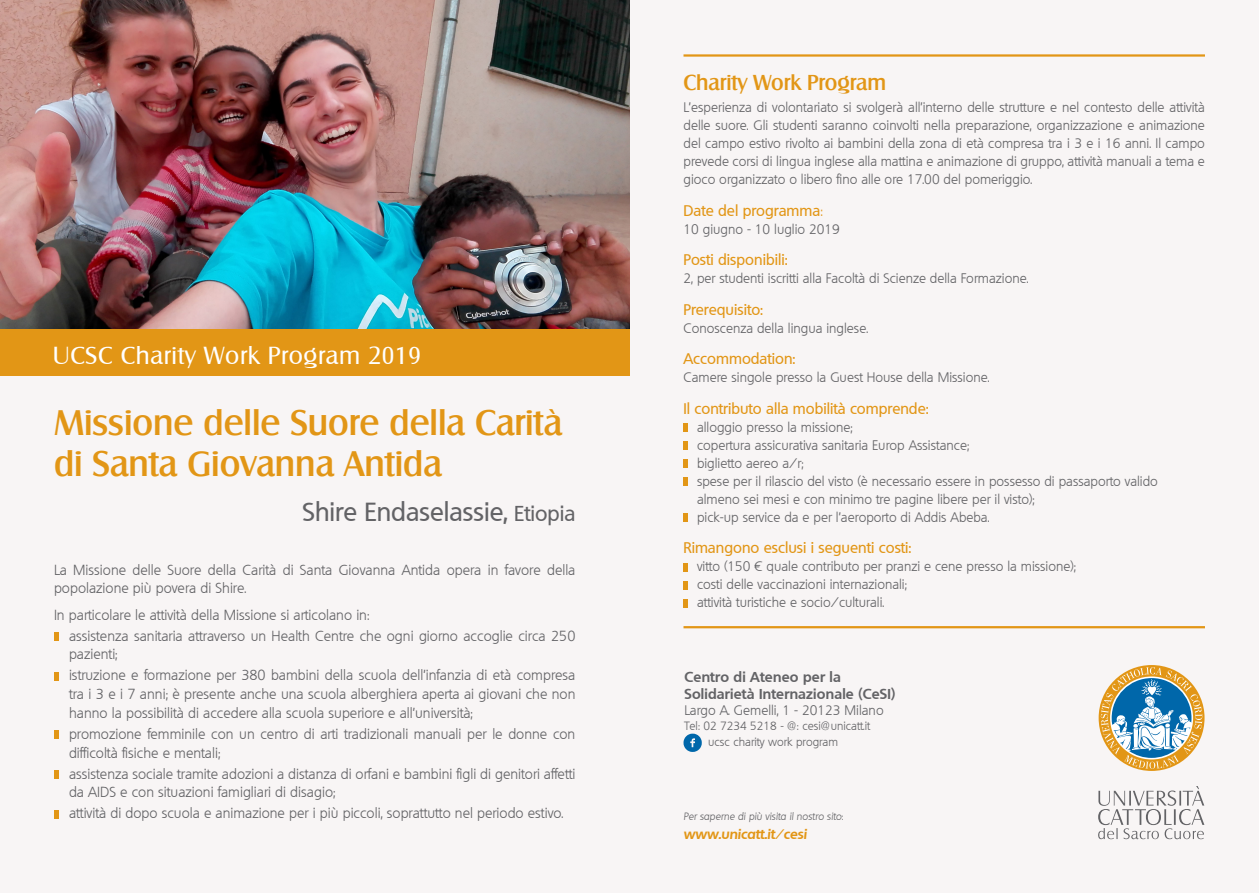
<style>
.page{position:relative;width:1259px;height:893px;background:#f8f5f5}
.page>*{position:absolute;margin:0;border:0;box-sizing:border-box;transform-origin:0 0}
.t1{font:500 34.5px/41.4px "Salzburg";color:#e29616}
.t2{font:500 25.5px "Quebec";color:#636366}
.t3{font:24px "Salzburg";letter-spacing:.03em;color:#fff}
.t4{font:500 21px "Salzburg";color:#e29616}
.t5{font:500 15px "Quebec";color:#e29616}
.t6{font:300 14.25px/18.8px "Quebec";color:#636366}
.t7{font:700 13.95px/17.1px "Quebec";letter-spacing:.015em;color:#636366}
.t8{font:300 13.5px/18px "Quebec";color:#636366}
.t9{font:italic 700 13.5px "Quebec";color:#e29616}
.t10{font:300 11.7px "Quebec";color:#636366}
.t11{font:italic 300 10.35px "Quebec";color:#636366}
.s1{font-size:21px}
.s2{font-weight:300}
.s3{font-style:normal}
</style>
<div class="page">
<img style="left:0;top:0;width:629px;height:329px">
<svg style="left:54px;top:632px;width:4px;height:9px"></svg>
<svg style="left:54px;top:672px;width:4px;height:8px"></svg>
<svg style="left:54px;top:730px;width:4px;height:9px"></svg>
<svg style="left:54px;top:770px;width:4px;height:9px"></svg>
<svg style="left:54px;top:810px;width:4px;height:8px"></svg>
<div style="left:683px;top:423px;width:5px;height:9px;background:#e29616"></div>
<div style="left:683px;top:441px;width:5px;height:9px;background:#e29616"></div>
<div style="left:683px;top:459px;width:5px;height:9px;background:#e29616"></div>
<div style="left:683px;top:477px;width:5px;height:9px;background:#e29616"></div>
<div style="left:683px;top:513px;width:5px;height:9px;background:#e29616"></div>
<div style="left:683px;top:563px;width:5px;height:8px;background:#e29616"></div>
<div style="left:683px;top:581px;width:5px;height:8px;background:#e29616"></div>
<div style="left:683px;top:599px;width:5px;height:8px;background:#e29616"></div>
<div style="left:0;top:329px;width:629px;height:47px;background:#e29616"></div>
<svg style="left:683px;top:734px;width:19px;height:18px"></svg>
<svg style="left:1098px;top:665px;width:106px;height:106px"></svg>
<svg style="left:1098px;top:786px;width:106px;height:53px"></svg>
<hr style="left:683px;top:626px;width:522px;height:2px;background:#e29616">
<hr style="left:683px;top:54px;width:522px;height:3px;background:#e29616">
<p class="t3" style="left:53px;top:341px;width:370px">UCSC Charity Work Program 2019</p>
<p class="t1" style="left:54px;top:402px;width:510px">Missione delle Suore della Carità di Santa Giovanna Antida</p>
<p class="t2" style="left:302px;top:496px;width:274px">Shire Endaselassie, <span class="s1">Etiopia</span></p>
<p class="t6" style="left:54px;top:560px;width:523px">La Missione delle Suore della Carità di Santa Giovanna Antida opera in favore della popolazione più povera di Shire.</p>
<p class="t6" style="left:54px;top:605px;width:317px">In particolare le attività della Missione si articolano in:</p>
<p class="t6" style="left:69px;top:626px;width:508px">assistenza sanitaria attraverso un Health Centre che ogni giorno accoglie circa 250 pazienti;</p>
<p class="t6" style="left:69px;top:666px;width:508px;text-align:justify">istruzione e formazione per 380 bambini della scuola dell’infanzia di età compresa tra i 3 e i 7 anni; è presente anche una scuola alberghiera aperta ai giovani che non hanno la possibilità di accedere alla scuola superiore e all’università;</p>
<p class="t6" style="left:69px;top:724px;width:508px">promozione femminile con un centro di arti tradizionali manuali per le donne con difficoltà fisiche e mentali;</p>
<p class="t6" style="left:69px;top:764px;width:508px">assistenza sociale tramite adozioni a distanza di orfani e bambini figli di genitori affetti da AIDS e con situazioni famigliari di disagio;</p>
<p class="t6" style="left:69px;top:804px;width:496px">attività di dopo scuola e animazione per i più piccoli, soprattutto nel periodo estivo.</p>
<h3 class="t4" style="left:683px;top:70px;width:204px">Charity Work Program</h3>
<p class="t8" style="left:683px;top:98px;width:523px;text-align:justify">L’esperienza di volontariato si svolgerà all’interno delle strutture e nel contesto delle attività delle suore. Gli studenti saranno coinvolti nella preparazione, organizzazione e animazione del campo estivo rivolto ai bambini della zona di età compresa tra i 3 e i 16 anni. Il campo prevede corsi di lingua inglese alla mattina e animazione di gruppo, attività manuali a tema e gioco organizzato o libero fino alle ore 17.00 del pomeriggio.</p>
<p class="t5" style="left:683px;top:201px;width:141px">Date del programma<span class="s2">:</span></p>
<p class="t8" style="left:683px;top:220px;width:158px">10 giugno - 10 luglio 2019</p>
<p class="t5" style="left:683px;top:250px;width:106px">Posti disponibili:</p>
<p class="t8" style="left:683px;top:269px;width:346px">2, per studenti iscritti alla Facoltà di Scienze della Formazione.</p>
<p class="t5" style="left:683px;top:300px;width:81px">Prerequisito:</p>
<p class="t8" style="left:683px;top:319px;width:186px">Conoscenza della lingua inglese.</p>
<p class="t5" style="left:683px;top:349px;width:114px">Accommodation:</p>
<p class="t8" style="left:683px;top:368px;width:307px">Camere singole presso la Guest House della Missione.</p>
<p class="t5" style="left:683px;top:399px;width:247px">Il contributo alla mobilità comprende:</p>
<p class="t8" style="left:697px;top:418px;width:462px">alloggio presso la missione;<br>copertura assicurativa sanitaria Europ Assistance;<br>biglietto aereo a/r;<br>spese per il rilascio del visto (è necessario essere in possesso di passaporto valido almeno sei mesi e con minimo tre pagine libere per il visto);<br>pick-up service da e per l’aeroporto di Addis Abeba.</p>
<p class="t5" style="left:683px;top:538px;width:230px">Rimangono esclusi i seguenti costi:</p>
<p class="t8" style="left:697px;top:557px;width:380px">vitto (150 € quale contributo per pranzi e cene presso la missione); costi delle vaccinazioni internazionali;<br>attività turistiche e socio/culturali.</p>
<p class="t7" style="left:684px;top:668px;width:212px">Centro di Ateneo per la<br>Solidarietà Internazionale (CeSI)</p>
<p class="t8" style="left:684px;top:701px;width:201px">Largo A. Gemelli, 1 - 20123 Milano</p>
<p class="t10" style="left:684px;top:719px;width:187px">Tel: 02 7234 5218 - @: cesi@unicatt.it</p>
<p class="t10" style="left:708px;top:734px;width:131px">ucsc charity work program</p>
<p class="t11" style="left:683px;top:810px;width:161px">Per saperne di più visita il nostro sito<span class="s3">:</span></p>
<p class="t9" style="left:683px;top:825px;width:125px">www.unicatt.it/cesi</p>
</div>
